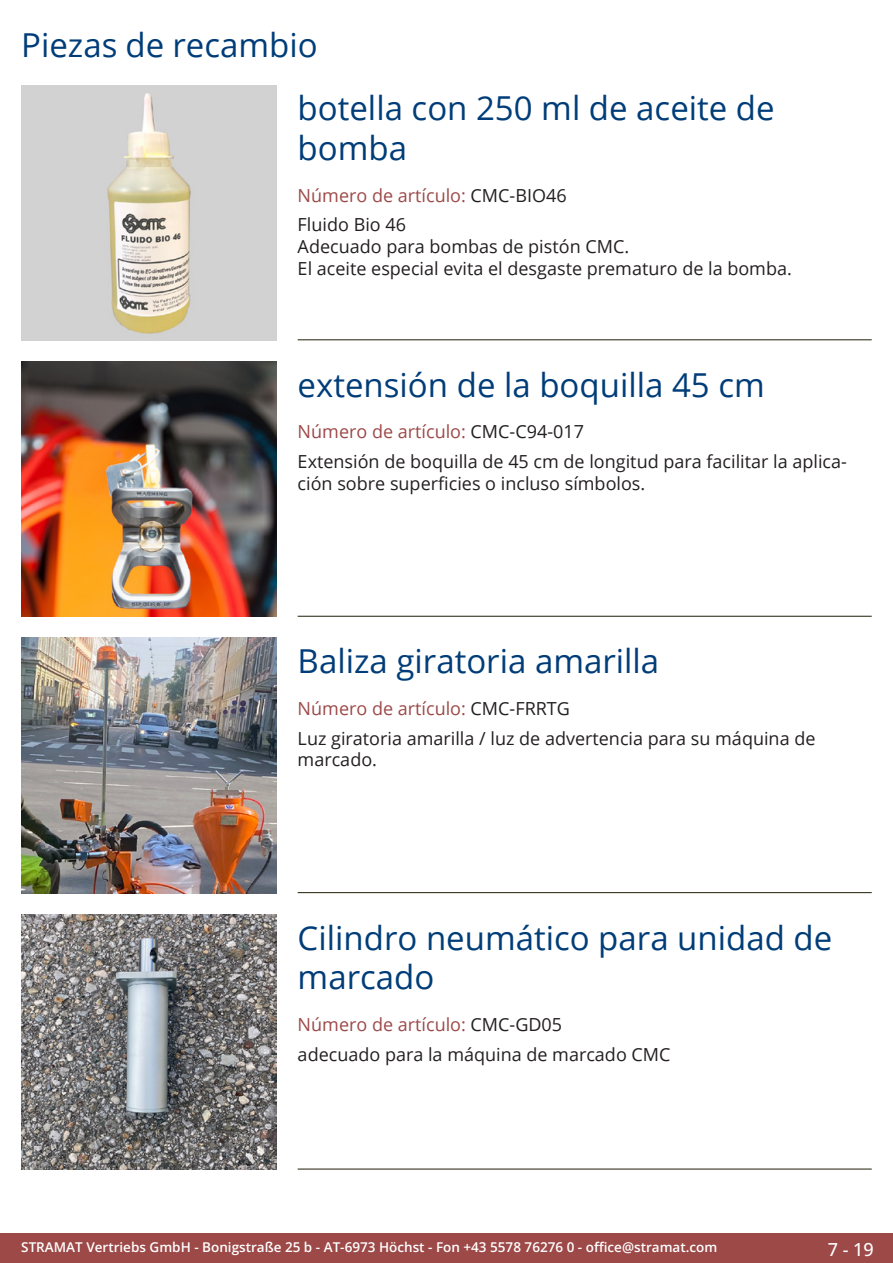
<style>
.page{position:relative;width:893px;height:1263px;background:#fff}
.page>*{position:absolute;margin:0;border:0;box-sizing:border-box;transform-origin:0 0}
.Produkttitel{font:33px/39.6px "Open Sans";color:#003d78}
.RastTitel{font:33px "Open Sans";color:#003d78}
.Beschreibung_Text{font:18px/21.6px "Open Sans";color:#231f20}
.TechDaten_Überschrif{font:18px "Open Sans";color:#9c4948}
.t1{font:500 18px "Open Sans";color:#fff}
.t2{font:600 13.5px "Open Sans";color:#fff}
.s1{color:#231f20}
</style>
<div class="page">
<div style="left:0;top:1233px;width:893px;height:30px;background:#9c4948"></div>
<hr style="left:298px;top:340px;width:574px;height:1px;background:#201d08">
<hr style="left:298px;top:616px;width:574px;height:1px;background:#201d08">
<hr style="left:298px;top:892px;width:574px;height:1px;background:#201d08">
<hr style="left:298px;top:1169px;width:574px;height:1px;background:#201d08">
<img style="left:21px;top:85px;width:255px;height:255px">
<img style="left:21px;top:361px;width:255px;height:256px">
<img style="left:21px;top:638px;width:255px;height:255px">
<img style="left:21px;top:914px;width:255px;height:255px">
<p class="RastTitel" style="left:21px;top:22px;width:298px">Piezas de recambio</p>
<p class="Produkttitel" style="left:298px;top:88px;width:478px">botella con 250 ml de aceite de bomba</p>
<p class="TechDaten_Überschrif" style="left:298px;top:183px;width:270px">Número de artículo: <span class="s1">CMC-BIO46</span></p>
<p class="Beschreibung_Text" style="left:298px;top:214px;width:496px">Fluido Bio 46<br>Adecuado para bombas de pistón CMC.<br>El aceite especial evita el desgaste prematuro de la bomba.</p>
<p class="Produkttitel" style="left:298px;top:364px;width:469px">extensión de la boquilla 45 cm</p>
<p class="TechDaten_Überschrif" style="left:298px;top:420px;width:288px">Número de artículo: <span class="s1">CMC-C94-017</span></p>
<p class="Beschreibung_Text" style="left:298px;top:450px;width:549px">Extensión de boquilla de 45 cm de longitud para facilitar la aplica&shy;ción sobre superficies o incluso símbolos.</p>
<p class="Produkttitel" style="left:298px;top:640px;width:363px">Baliza giratoria amarilla</p>
<p class="TechDaten_Überschrif" style="left:298px;top:696px;width:274px">Número de artículo: <span class="s1">CMC-FRRTG</span></p>
<p class="Beschreibung_Text" style="left:298px;top:727px;width:519px">Luz giratoria amarilla / luz de advertencia para su máquina de marcado.</p>
<p class="Produkttitel" style="left:298px;top:917px;width:536px">Cilindro neumático para unidad de marcado</p>
<p class="TechDaten_Überschrif" style="left:298px;top:1012px;width:266px">Número de artículo: <span class="s1">CMC-GD05</span></p>
<p class="Beschreibung_Text" style="left:298px;top:1043px;width:374px">adecuado para la máquina de marcado CMC</p>
<p class="t2" style="left:21px;top:1238px;width:698px">STRAMAT Vertriebs GmbH - Bonigstraße 25 b - AT-6973 Höchst - Fon +43 5578 76276 0 - office@stramat.com</p>
<p class="t1" style="left:828px;top:1237px;width:48px">7 - 19</p>
</div>
